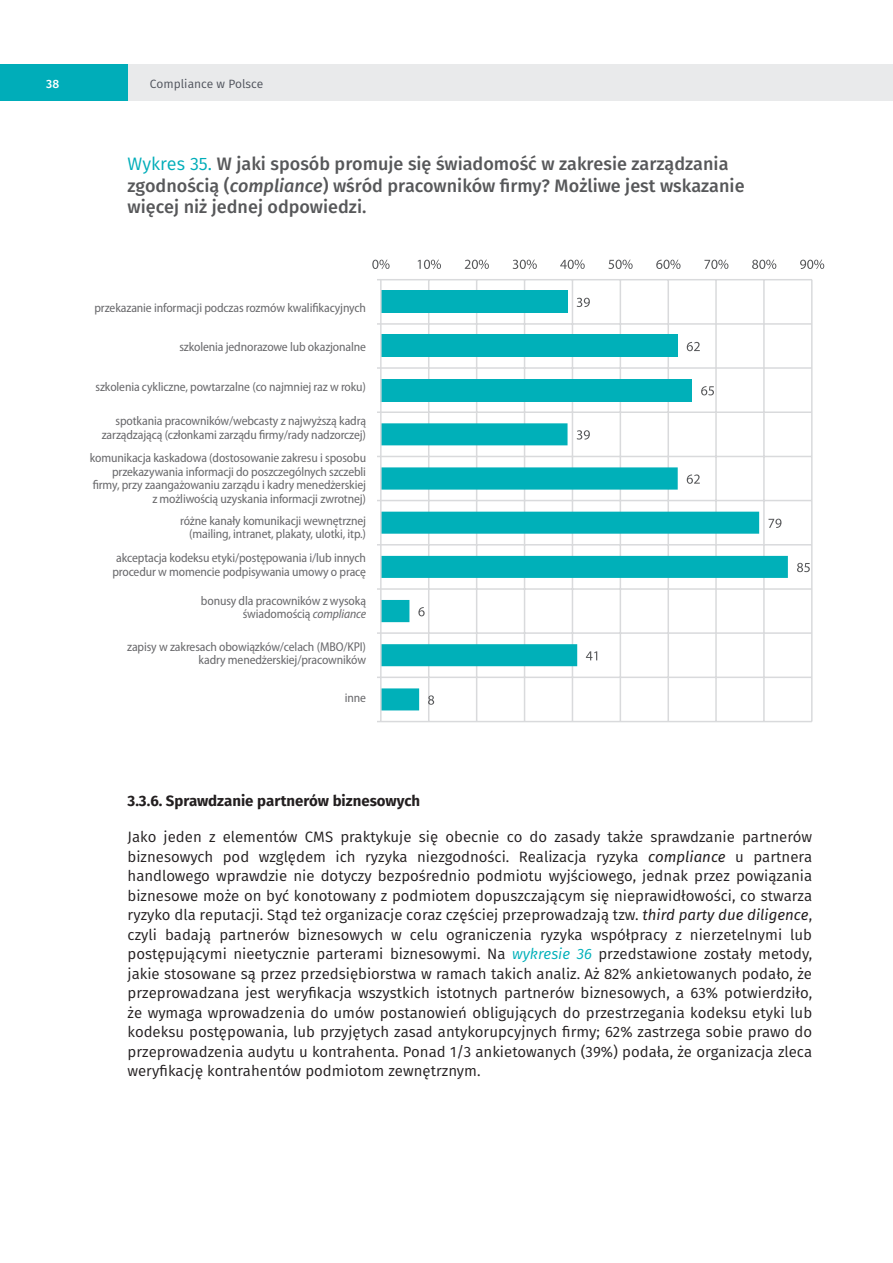
<style>
.page{position:relative;width:893px;height:1263px;background:#fff}
.page>*{position:absolute;margin:0;border:0;box-sizing:border-box;transform-origin:0 0}
.t1{font:500 18px/21.6px "Fira Sans";color:#57585a}
.t2{font:15px/19.5px "Fira Sans";color:#231f20;text-align:justify}
.t3{font:700 15px "Fira Sans";color:#231f20}
.t4{font:semi-condensed 12.75px/13.5px "Myriad Pro";letter-spacing:-.01em;color:#69696c;text-align:right}
.t5{font:12px "Fira Sans";color:#4f535c}
.t6{font:500 12px "Fira Sans";color:#fff}
.s1{font-weight:400;color:#00adb9}
.s2{font-style:italic}
.s3{font-style:italic;color:#00b0b9}
</style>
<div class="page">
<div style="left:128px;top:64px;width:765px;height:36px;background:#e9eaeb"></div>
<div style="left:0;top:64px;width:128px;height:36px;background:#00adb9"></div>
<hr style="left:381px;top:721px;width:431px;height:1px;background:#d9dadc">
<hr style="left:381px;top:676px;width:431px;height:2px;background:#d9dadc">
<hr style="left:381px;top:632px;width:431px;height:2px;background:#d9dadc">
<hr style="left:381px;top:588px;width:431px;height:2px;background:#d9dadc">
<hr style="left:381px;top:544px;width:431px;height:1px;background:#d9dadc">
<hr style="left:381px;top:500px;width:431px;height:1px;background:#d9dadc">
<hr style="left:381px;top:456px;width:431px;height:1px;background:#d9dadc">
<hr style="left:381px;top:411px;width:431px;height:2px;background:#d9dadc">
<hr style="left:381px;top:367px;width:431px;height:2px;background:#d9dadc">
<hr style="left:381px;top:323px;width:431px;height:2px;background:#d9dadc">
<hr style="left:381px;top:279px;width:431px;height:1px;background:#d9dadc">
<hr style="left:811px;top:280px;width:2px;height:441px;background:#d9dadc">
<hr style="left:763px;top:280px;width:2px;height:441px;background:#d9dadc">
<hr style="left:715px;top:280px;width:2px;height:441px;background:#d9dadc">
<hr style="left:667px;top:280px;width:2px;height:441px;background:#d9dadc">
<hr style="left:620px;top:280px;width:1px;height:441px;background:#d9dadc">
<hr style="left:572px;top:280px;width:1px;height:441px;background:#d9dadc">
<hr style="left:524px;top:280px;width:1px;height:441px;background:#d9dadc">
<hr style="left:476px;top:280px;width:1px;height:441px;background:#d9dadc">
<hr style="left:428px;top:280px;width:1px;height:441px;background:#d9dadc">
<div style="left:381px;top:291px;width:186px;height:22px;background:#00b0b9"></div>
<div style="left:381px;top:335px;width:297px;height:22px;background:#00b0b9"></div>
<div style="left:381px;top:379px;width:311px;height:22px;background:#00b0b9"></div>
<svg style="left:382px;top:423px;width:406px;height:287px"></svg>
<hr style="left:380px;top:280px;width:2px;height:441px;background:#d9dadc">
<svg style="left:577px;top:298px;width:13px;height:9px"></svg>
<svg style="left:687px;top:342px;width:13px;height:9px"></svg>
<svg style="left:701px;top:386px;width:13px;height:9px"></svg>
<svg style="left:577px;top:430px;width:13px;height:10px"></svg>
<svg style="left:687px;top:474px;width:13px;height:10px"></svg>
<svg style="left:768px;top:519px;width:13px;height:9px"></svg>
<svg style="left:797px;top:563px;width:13px;height:9px"></svg>
<svg style="left:418px;top:607px;width:7px;height:9px"></svg>
<svg style="left:586px;top:651px;width:11px;height:9px"></svg>
<svg style="left:428px;top:695px;width:6px;height:10px"></svg>
<svg style="left:372px;top:260px;width:18px;height:9px"></svg>
<svg style="left:418px;top:260px;width:23px;height:9px"></svg>
<svg style="left:465px;top:260px;width:24px;height:9px"></svg>
<svg style="left:513px;top:260px;width:24px;height:9px"></svg>
<svg style="left:560px;top:260px;width:25px;height:9px"></svg>
<svg style="left:608px;top:260px;width:25px;height:9px"></svg>
<svg style="left:656px;top:260px;width:24px;height:9px"></svg>
<svg style="left:704px;top:260px;width:24px;height:9px"></svg>
<svg style="left:752px;top:260px;width:24px;height:9px"></svg>
<svg style="left:800px;top:260px;width:24px;height:9px"></svg>
<p class="t6" style="left:46px;top:74px;width:14px">38</p>
<p class="t5" style="left:150px;top:75px;width:115px">Compliance w Polsce</p>
<p class="t1" style="left:128px;top:152px;width:619px"><span class="s1">Wykres 35.</span> W jaki sposób promuje się świadomość w zakresie zarządzania zgodnością (<span class="s2">compliance</span>) wśród pracowników firmy? Możliwe jest wskazanie więcej niż jednej odpowiedzi.</p>
<p class="t4" style="left:94px;top:301px;width:273px">przekazanie informacji podczas rozmów kwalifikacyjnych</p>
<p class="t4" style="left:179px;top:340px;width:188px">szkolenia jednorazowe lub okazjonalne</p>
<p class="t4" style="left:96px;top:380px;width:272px">szkolenia cykliczne, powtarzalne (co najmniej raz w roku)</p>
<p class="t4" style="left:102px;top:414px;width:266px">spotkania pracowników/webcasty z najwyższą kadrą zarządzającą (członkami zarządu firmy/rady nadzorczej)</p>
<p class="t4" style="left:90px;top:451px;width:278px">komunikacja kaskadowa (dostosowanie zakresu i sposobu przekazywania informacji do poszczególnych szczebli firmy, przy zaangażowaniu zarządu i kadry menedżerskiej z możliwością uzyskania informacji zwrotnej)</p>
<p class="t4" style="left:180px;top:513px;width:187px">różne kanały komunikacji wewnętrznej (mailing, intranet, plakaty, ulotki, itp.)</p>
<p class="t4" style="left:112px;top:551px;width:255px;text-align:center">akceptacja kodeksu etyki/postępowania i/lub innych procedur w momencie podpisywania umowy o pracę</p>
<p class="t4" style="left:201px;top:594px;width:167px">bonusy dla pracowników z wysoką świadomością <span class="s2">compliance</span></p>
<p class="t4" style="left:127px;top:640px;width:240px">zapisy w zakresach obowiązków/celach (MBO/KPI) kadry menedżerskiej/pracowników</p>
<p class="t4" style="left:345px;top:690px;width:23px">inne</p>
<p class="t3" style="left:128px;top:788px;width:294px">3.3.6. Sprawdzanie partnerów biznesowych</p>
<p class="t2" style="left:128px;top:827px;width:686px">Jako jeden z elementów CMS praktykuje się obecnie co do zasady także sprawdzanie partnerów biznesowych pod względem ich ryzyka niezgodności. Realizacja ryzyka <span class="s2">compliance</span> u partnera handlowego wprawdzie nie dotyczy bezpośrednio podmiotu wyjściowego, jednak przez powiązania biznesowe może on być konotowany z podmiotem dopuszczającym się nieprawidłowości, co stwarza ryzyko dla reputacji. Stąd też organizacje coraz częściej przeprowadzają tzw. <span class="s2">third party due diligence</span>, czyli badają partnerów biznesowych w celu ograniczenia ryzyka współpracy z nierzetelnymi lub postępującymi nieetycznie parterami biznesowymi. Na <span class="s3">wykresie 36</span> przedstawione zostały metody, jakie stosowane są przez przedsiębiorstwa w ramach takich analiz. Aż 82% ankietowanych podało, że przeprowadzana jest weryfikacja wszystkich istotnych partnerów biznesowych, a 63% potwierdziło, że wymaga wprowadzenia do umów postanowień obligujących do przestrzegania kodeksu etyki lub kodeksu postępowania, lub przyjętych zasad antykorupcyjnych firmy; 62% zastrzega sobie prawo do przeprowadzenia audytu u kontrahenta. Ponad 1/3 ankietowanych (39%) podała, że organizacja zleca weryfikację kontrahentów podmiotom zewnętrznym.</p>
</div>
